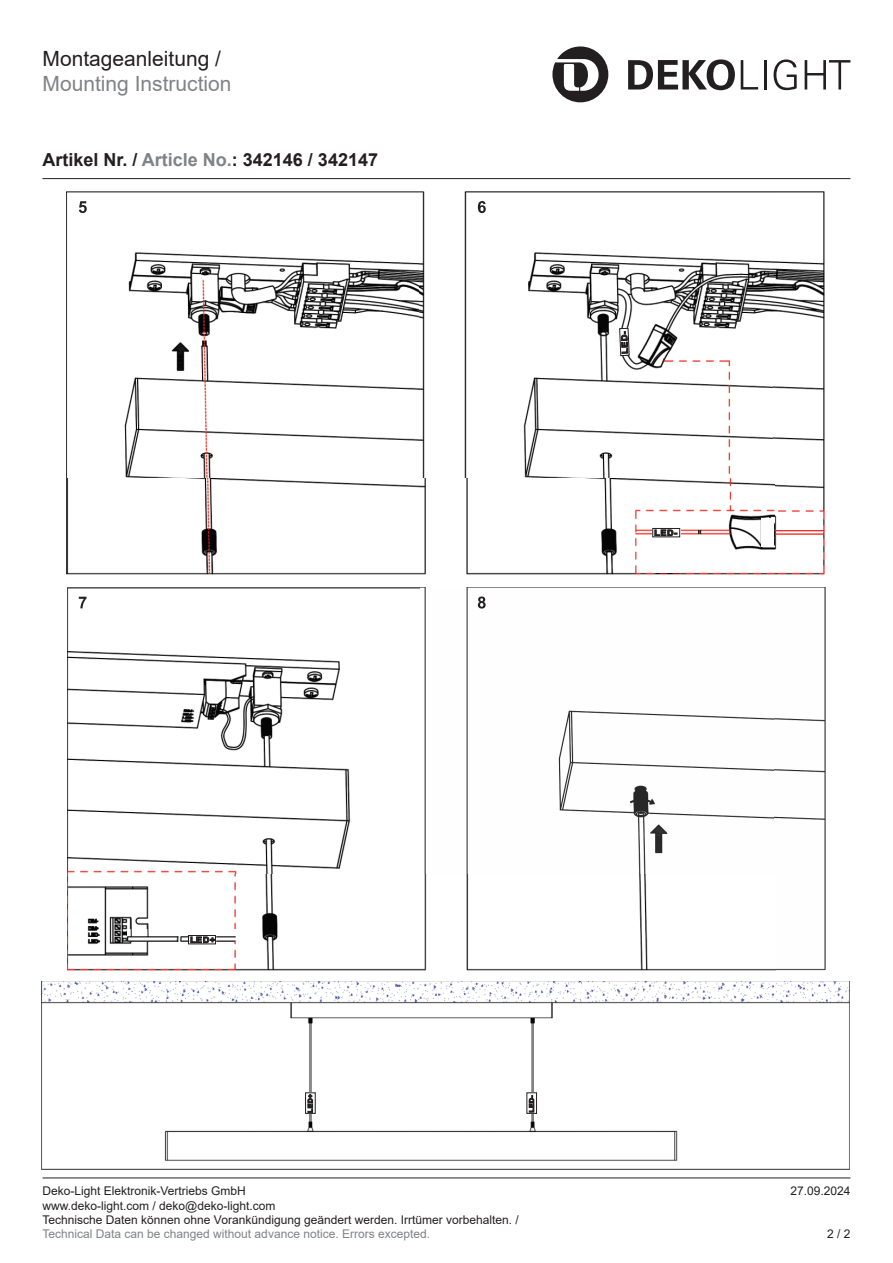
<style>
.page{position:relative;width:893px;height:1263px;background:#fff}
.page>*{position:absolute;margin:0;border:0;box-sizing:border-box;transform-origin:0 0}
.t1{font:21px "Arial";color:#808285}
.t2{font:21px "Arial";color:#231f20}
.Artikel_Nummer{font:700 18px "Arial";color:#231f20}
.t3{font:12px/14.4px "Arial";color:#231f20}
.t4{font:12px "Arial";color:#808285}
.t5{font:700 8.25px "Arial";letter-spacing:.07em;color:#231f20;scale:1.09 1}
.t6{font:700 6.45px "Arial";letter-spacing:.035em;color:#231f20;scale:1.09 1}
.s1{color:#808285}
</style>
<div class="page">
<hr style="left:43px;top:178px;width:807px;height:1px;background:#231f20">
<svg style="left:552px;top:46px;width:56px;height:56px"></svg>
<svg style="left:628px;top:59px;width:107px;height:31px"></svg>
<svg style="left:741px;top:60px;width:17px;height:30px"></svg>
<hr style="left:764px;top:60px;width:2px;height:30px;background:#231f20">
<svg style="left:774px;top:59px;width:23px;height:31px"></svg>
<svg style="left:805px;top:60px;width:45px;height:30px"></svg>
<hr style="left:43px;top:1177px;width:807px;height:1px;background:#231f20">
<img style="left:67px;top:192px;width:757px;height:382px">
<img style="left:581px;top:981px;width:269px;height:188px">
<img style="left:67px;top:587px;width:758px;height:383px">
<svg style="left:79px;top:201px;width:8px;height:12px"></svg>
<svg style="left:79px;top:597px;width:8px;height:11px"></svg>
<svg style="left:478px;top:596px;width:8px;height:13px"></svg>
<svg style="left:478px;top:201px;width:8px;height:12px"></svg>
<img style="left:42px;top:981px;width:539px;height:188px">
<img style="left:529px;top:1093px;width:31px;height:20px">
<img style="left:307px;top:1093px;width:30px;height:20px">
<img style="left:190px;top:887px;width:27px;height:43px">
<div style="left:305px;top:1093px;width:10px;height:20px;border:1px solid #231f20"></div>
<img style="left:67px;top:479px;width:708px;height:96px">
<img style="left:653px;top:522px;width:27px;height:51px">
<div style="left:527px;top:1093px;width:10px;height:20px;border:1px solid #231f20"></div>
<svg style="left:661px;top:357px;width:4px;height:7px"></svg>
<img style="left:613px;top:328px;width:20px;height:28px">
<svg style="left:619px;top:328px;width:10px;height:28px"></svg>
<div style="left:653px;top:528px;width:27px;height:9px;border:1px solid #231f20"></div>
<img style="left:762px;top:518px;width:12px;height:28px">
<img style="left:127px;top:930px;width:109px;height:12px">
<svg style="left:147px;top:923px;width:2px;height:14px"></svg>
<div style="left:188px;top:935px;width:28px;height:9px;border:1px solid #231f20"></div>
<svg style="left:130px;top:918px;width:2px;height:19px"></svg>
<h1 class="t2" style="left:43px;top:44px;width:180px">Montageanleitung /</h1>
<h1 class="t1" style="left:43px;top:69px;width:191px">Mounting Instruction</h1>
<p class="Artikel_Nummer" style="left:43px;top:147px;width:337px">Artikel Nr. / <span class="s1">Article No.</span>: 342146 / 342147</p>
<p class="t5" style="left:619px;top:354px;width:27px;rotate:-92deg">LED-</p>
<p class="t5" style="left:654px;top:527px;width:22px">LED-</p>
<p class="t5" style="left:190px;top:934px;width:24px">LED+</p>
<p class="t6" style="left:306px;top:1113px;width:19px;rotate:-90deg">LED+</p>
<p class="t6" style="left:527px;top:1112px;width:17px;rotate:-90deg">LED-</p>
<p class="t3" style="left:43px;top:1184px;width:205px">Deko-Light Elektronik-Vertriebs GmbH</p>
<p class="t3" style="left:790px;top:1184px;width:62px">27.09.2024</p>
<p class="t3" style="left:43px;top:1198px;width:478px">www.deko-light.com / deko@deko-light.com<br>Technische Daten können ohne Vorankündigung geändert werden. Irrtümer vorbehalten. /</p>
<p class="t4" style="left:43px;top:1226px;width:389px">Technical Data can be changed without advance notice. Errors excepted.</p>
<p class="t3" style="left:827px;top:1227px;width:25px">2 / 2</p>
</div>
